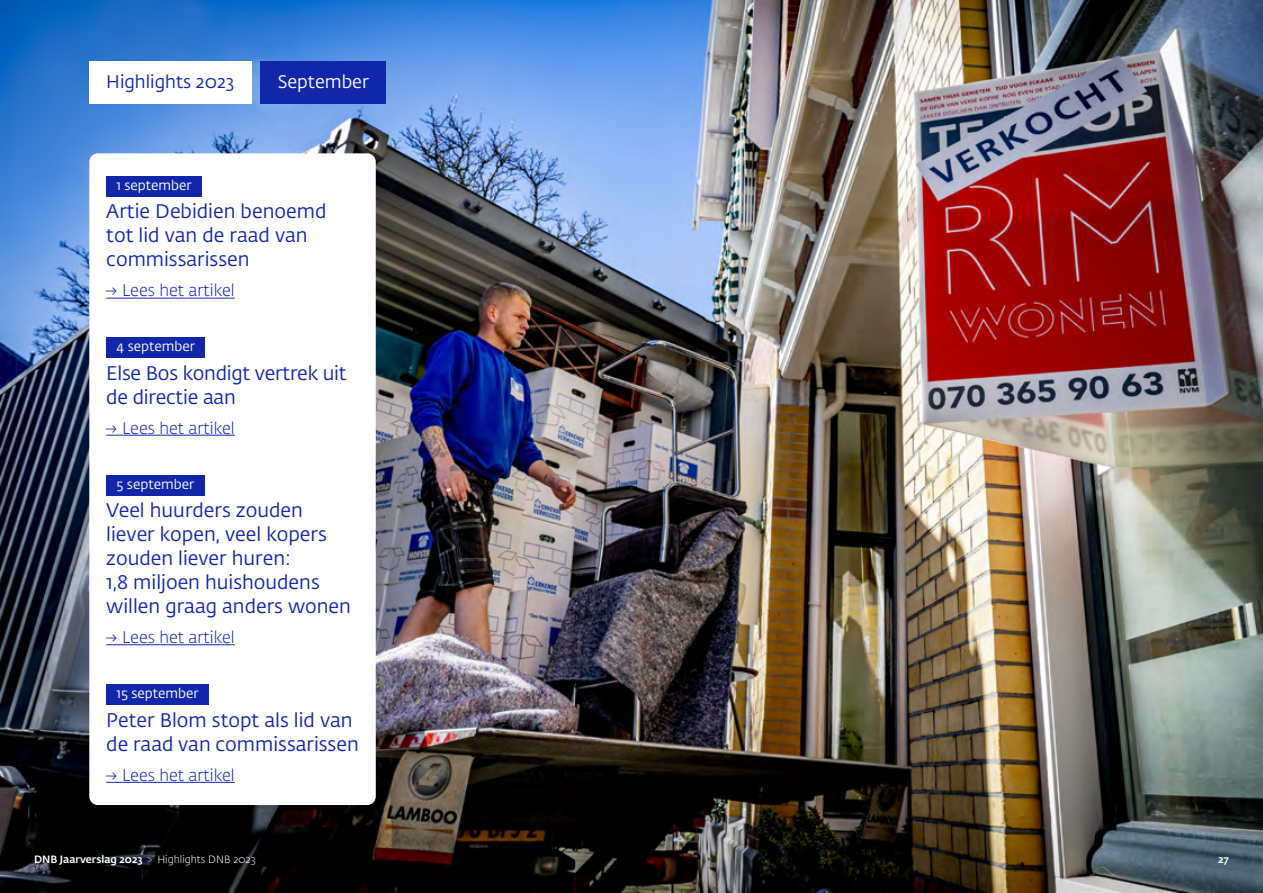
<style>
.page{position:relative;width:1263px;height:893px;background:#fff}
.page>*{position:absolute;margin:0;border:0;box-sizing:border-box;transform-origin:0 0}
.t1{font:19.5px/24px "DNB Fedra";color:#1226aa}
.t2{font:18px "DNB Fedra";color:#1226aa}
.t3{font:18px "DNB Fedra";color:#fff}
.t4{font:300 16.5px "DNB Fedra";color:#1226aa}
.t5{font:13.5px "DNB Fedra";color:#fff}
.t6{font:500 10.5px "DNB Fedra";color:#fff}
.t7{font:300 10.5px "DNB Fedra";color:#fff}
</style>
<div class="page">
<img style="left:0;top:0;width:1263px;height:893px">
<svg style="left:148px;top:857px;width:4px;height:5px"></svg>
<div style="left:89px;top:61px;width:162px;height:42px;background:#fff"></div>
<div style="left:261px;top:61px;width:125px;height:42px;background:#1226aa"></div>
<div style="left:89px;top:153px;width:287px;height:652px;background:#fff;border-radius:9px"></div>
<div style="left:106px;top:337px;width:99px;height:21px;background:#1226aa"></div>
<hr style="left:106px;top:435px;width:129px;height:1px;background:#1226aa">
<div style="left:106px;top:475px;width:98px;height:20px;background:#1226aa"></div>
<hr style="left:106px;top:644px;width:129px;height:1px;background:#1226aa">
<div style="left:106px;top:684px;width:103px;height:21px;background:#1226aa"></div>
<hr style="left:106px;top:782px;width:129px;height:1px;background:#1226aa">
<div style="left:106px;top:176px;width:96px;height:21px;background:#1226aa"></div>
<hr style="left:106px;top:298px;width:129px;height:1px;background:#1226aa">
<p class="t2" style="left:106px;top:71px;width:130px">Highlights 2023</p>
<p class="t3" style="left:278px;top:71px;width:93px">September</p>
<p class="t5" style="left:117px;top:177px;width:77px">1 september</p>
<p class="t1" style="left:106px;top:200px;width:222px">Artie Debidien benoemd tot lid van de raad van commissarissen</p>
<p class="t4" style="left:106px;top:281px;width:130px">→ Lees het artikel</p>
<p class="t5" style="left:117px;top:338px;width:80px">4 september</p>
<p class="t1" style="left:106px;top:361px;width:242px">Else Bos kondigt vertrek uit de directie aan</p>
<p class="t4" style="left:106px;top:418px;width:130px">→ Lees het artikel</p>
<p class="t5" style="left:117px;top:476px;width:79px">5 september</p>
<p class="t1" style="left:106px;top:499px;width:246px">Veel huurders zouden liever kopen, veel kopers zouden liever huren:<br>1,8 miljoen huishoudens willen graag anders wonen</p>
<p class="t4" style="left:106px;top:627px;width:130px">→ Lees het artikel</p>
<p class="t5" style="left:117px;top:685px;width:84px">15 september</p>
<p class="t1" style="left:106px;top:708px;width:254px">Peter Blom stopt als lid van de raad van commissarissen</p>
<p class="t4" style="left:106px;top:765px;width:130px">→ Lees het artikel</p>
<p class="t6" style="left:34px;top:853px;width:110px">DNB Jaarverslag 2023</p>
<p class="t7" style="left:157px;top:853px;width:100px">Highlights DNB 2023</p>
<p class="t6" style="left:1218px;top:853px;width:12px">27</p>
</div>
